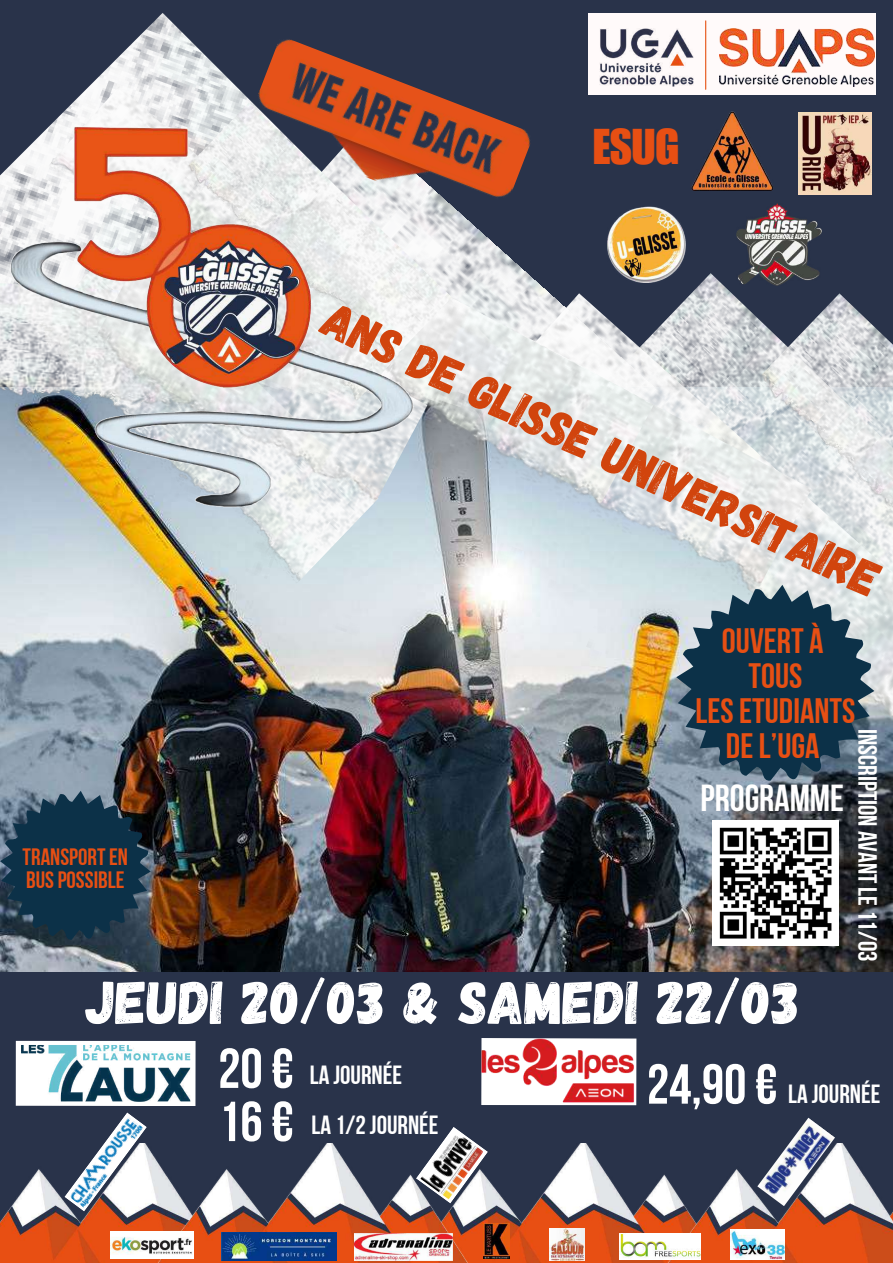
<style>
.page{position:relative;width:893px;height:1263px;background:#29334a}
.page>*{position:absolute;margin:0;border:0;box-sizing:border-box;transform-origin:0 0}
.t1{font:60.75px "Gagalin";color:#fff}
.t2{font:50.18px "Gagalin";color:#d1440d}
.t3{font:48.9px "Impact LT Std";color:#e74f13}
.t4{font:700 37.5px "Bebas Neue";color:#fff}
.t5{font:35.25px/34.9px "Bebas Neue Cyrillic";color:#e74f13;text-align:center}
.t6{font:26.25px/50.4px "Bebas Neue Cyrillic";color:#fff}
.t7{font:700 26.25px "Bebas Neue";color:#fff}
.t8{font:23.62px/23.4px "Bebas Neue Cyrillic";color:#e74f13}
.s1{font-size:56.25px}
</style>
<div class="page">
<img style="left:0;top:822px;width:893px;height:149px">
<img style="left:0;top:13px;width:710px;height:932px">
<img style="left:0;top:245px;width:378px;height:529px">
<div style="left:588px;top:13px;width:288px;height:82px;background:#fffafa"></div>
<img style="left:720px;top:28px;width:154px;height:58px">
<hr style="left:705px;top:21px;width:1px;height:68px;background:#e65214">
<img style="left:599px;top:28px;width:95px;height:58px">
<img style="left:691px;top:111px;width:82px;height:80px">
<img style="left:607px;top:206px;width:78px;height:77px">
<img style="left:736px;top:204px;width:85px;height:81px">
<img style="left:798px;top:112px;width:73px;height:82px">
<img style="left:429px;top:687px;width:146px;height:135px">
<img style="left:419px;top:603px;width:156px;height:84px">
<img style="left:427px;top:283px;width:226px;height:320px">
<img style="left:35px;top:509px;width:392px;height:94px">
<img style="left:15px;top:86px;width:229px;height:37px">
<img style="left:46px;top:103px;width:406px;height:406px">
<img style="left:4px;top:123px;width:415px;height:386px">
<img style="left:479px;top:1144px;width:177px;height:119px">
<img style="left:0;top:1169px;width:146px;height:94px">
<img style="left:146px;top:1144px;width:333px;height:119px">
<img style="left:656px;top:1144px;width:237px;height:119px">
<svg style="left:64px;top:1112px;width:83px;height:99px"></svg>
<img style="left:67px;top:1115px;width:77px;height:93px">
<svg style="left:416px;top:1127px;width:72px;height:76px"></svg>
<img style="left:420px;top:1131px;width:63px;height:68px">
<img style="left:757px;top:1118px;width:78px;height:88px">
<img style="left:110px;top:1231px;width:83px;height:28px">
<img style="left:221px;top:1232px;width:115px;height:28px">
<img style="left:354px;top:1233px;width:98px;height:27px">
<img style="left:619px;top:1232px;width:81px;height:27px">
<img style="left:730px;top:1229px;width:54px;height:31px">
<img style="left:483px;top:1224px;width:26px;height:35px">
<img style="left:549px;top:1228px;width:35px;height:32px">
<img style="left:575px;top:293px;width:318px;height:529px">
<img style="left:244px;top:36px;width:290px;height:192px">
<svg style="left:676px;top:585px;width:198px;height:196px;background:#3d5a6c"></svg>
<img style="left:712px;top:820px;width:126px;height:126px">
<div style="left:16px;top:1041px;width:180px;height:65px;background:#fff"></div>
<img style="left:21px;top:1045px;width:169px;height:57px">
<svg style="left:481px;top:1038px;width:155px;height:67px"></svg>
<img style="left:481px;top:1038px;width:153px;height:65px">
<svg style="left:0;top:791px;width:151px;height:149px;background:#213d4f"></svg>
<h3 class="t3" style="left:593px;top:129px;width:88px">ESUG</h3>
<p class="t8" style="left:23px;top:847px;width:107px">TRANSPORTEN<br>BUSPOSSIBLE</p>
<h2 class="t2" style="left:340px;top:286px;width:614px;rotate:26deg">ANS DE GLISSE UNIVERSITAIRE</h2>
<h3 class="t5" style="left:695px;top:627px;width:161px">OUVERT À<br>TOUS<br>LESETUDIANTS<br>DEL’UGA</h3>
<h3 class="t4" style="left:700px;top:783px;width:145px">PROGRAMME</h3>
<p class="t7" style="left:878px;top:729px;width:234px;rotate:90deg">InscriptionavantlE11/03</p>
<h1 class="t1" style="left:86px;top:963px;width:715px">JEUDI 20/03 &amp; SAMEDI 22/03</h1>
<p class="t6" style="left:218px;top:1052px;width:222px"><span class="s1">20€</span> LA JOURNÉE<br><span class="s1">16 €</span> LA 1/2JOURNÉE</p>
<p class="t6" style="left:647px;top:1071px;width:235px"><span class="s1">24,90€</span> LA JOURNÉE</p>
</div>
